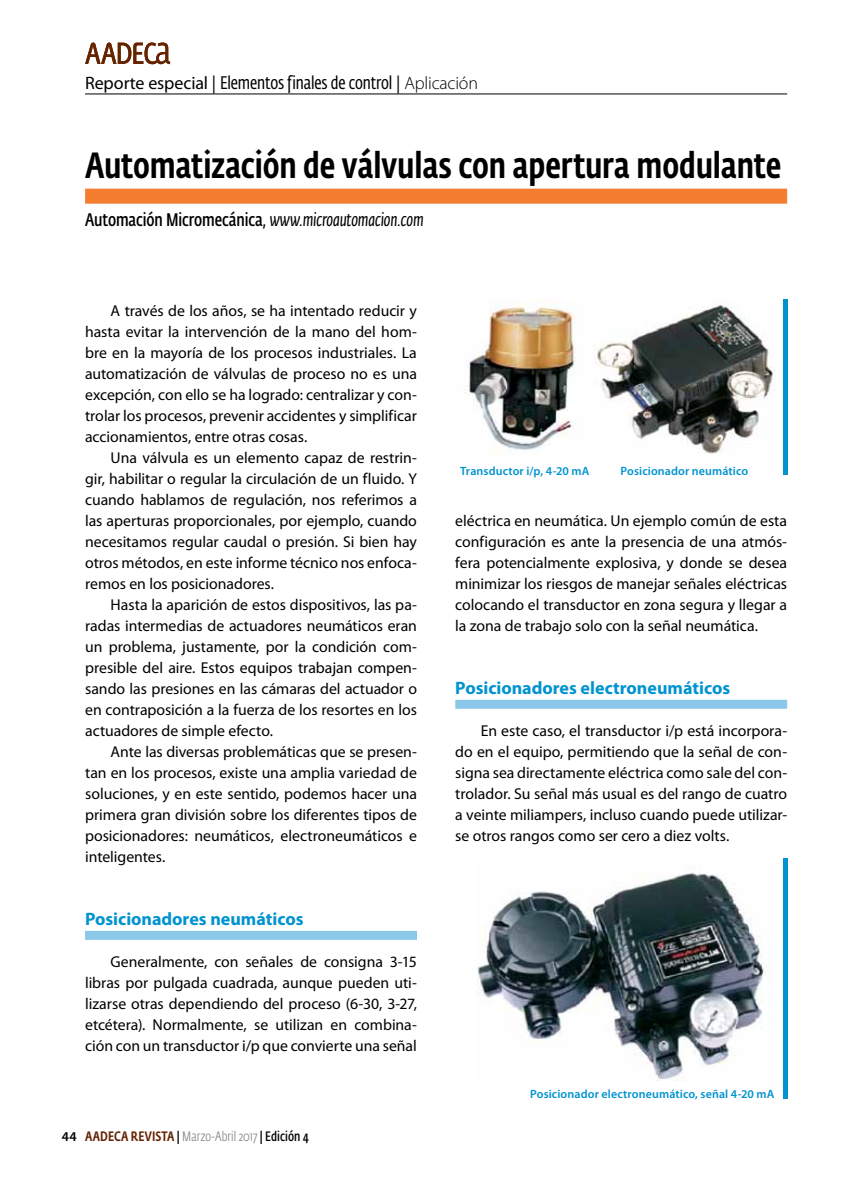
<style>
.page{position:relative;width:851px;height:1191px;background:#fff}
.page>*{position:absolute;margin:0;border:0;box-sizing:border-box;transform-origin:0 0}
.t1{font:500 36px "Fedra Sans Cond Std";letter-spacing:-.005em;color:#000}
.t2{font:700 18px "Myriad Pro";color:#0093d0}
.t3{font:18px "Fedra Sans Cond Std";letter-spacing:-.005em;color:#000}
.t4{font:italic 18px "Fedra Sans Cond Std";letter-spacing:-.01em;color:#000}
.t5{font:15.75px/21px "Myriad Pro";letter-spacing:-.005em;color:#000;text-align:justify}
.t6{font:300 13.5px "Fedra Sans Cond Std";letter-spacing:.005em;color:#808285}
.t7{font:600 12px "Myriad Pro";letter-spacing:.01em;color:#0093d0}
.s1{font-family:"Myriad Pro"}
.s2{font-family:"Myriad Pro";font-weight:300}
.s3{font-weight:600;font-style:normal}
.s4{font-family:"Myriad Pro";font-weight:600;color:#000}
.s5{font-weight:500;color:#652300}
.s6{font-weight:500;color:#000}
.s7{font-weight:600;color:#000}
</style>
<div class="page">
<svg style="left:85px;top:43px;width:85px;height:21px"></svg>
<div style="left:85px;top:931px;width:332px;height:9px;background:#8ac7e8"></div>
<div style="left:455px;top:700px;width:332px;height:9px;background:#8ac7e8"></div>
<div style="left:85px;top:189px;width:702px;height:15px;background:#f47d30"></div>
<img style="left:464px;top:299px;width:310px;height:155px">
<div style="left:782px;top:299px;width:5px;height:176px;background:#0093d0"></div>
<img style="left:476px;top:872px;width:290px;height:209px">
<div style="left:782px;top:857px;width:5px;height:241px;background:#0093d0"></div>
<hr style="left:85px;top:94px;width:702px;height:1px;background:#000">
<p class="t3" style="left:85px;top:72px;width:394px"><span class="s1">Reporte especial |</span> Elementos finales de control <span class="s1">|</span> <span class="s2">Aplicación</span></p>
<h1 class="t1" style="left:85px;top:144px;width:697px">Automatización de válvulas con apertura modulante</h1>
<p class="t4" style="left:85px;top:209px;width:340px"><span class="s3">Automación Micromecánica</span>, www.microautomacion.com</p>
<p class="t5" style="left:85px;top:300px;width:333px;text-indent:26px">A través de los años, se ha intentado reducir y hasta evitar la intervención de la mano del hom&shy;bre en la mayoría de los procesos industriales. La automatización de válvulas de proceso no es una excepción, con ello se ha logrado: centralizar y con&shy;trolar los procesos, prevenir accidentes y simplificar accionamientos, entre otras cosas.</p>
<p class="t5" style="left:85px;top:447px;width:333px;text-indent:25px">Una válvula es un elemento capaz de restrin&shy;gir, habilitar o regular la circulación de un fluido. Y cuando hablamos de regulación, nos referimos a las aperturas proporcionales, por ejemplo, cuando necesitamos regular caudal o presión. Si bien hay otros métodos, en este informe técnico nos enfoca&shy;remos en los posicionadores.</p>
<p class="t5" style="left:85px;top:594px;width:333px;text-indent:25px">Hasta la aparición de estos dispositivos, las pa&shy;radas intermedias de actuadores neumáticos eran un problema, justamente, por la condición com&shy;presible del aire. Estos equipos trabajan compen&shy;sando las presiones en las cámaras del actuador o en contraposición a la fuerza de los resortes en los actuadores de simple efecto.</p>
<p class="t5" style="left:85px;top:741px;width:333px;text-indent:25px">Ante las diversas problemáticas que se presen&shy;tan en los procesos, existe una amplia variedad de soluciones, y en este sentido, podemos hacer una primera gran división sobre los diferentes tipos de posicionadores: neumáticos, electroneumáticos e inteligentes.</p>
<p class="t2" style="left:85px;top:908px;width:220px">Posicionadores neumáticos</p>
<p class="t5" style="left:85px;top:951px;width:333px;text-indent:26px">Generalmente, con señales de consigna 3-15 libras por pulgada cuadrada, aunque pueden uti&shy;lizarse otras dependiendo del proceso (6-30, 3-27, etcétera). Normalmente, se utilizan en combina&shy;ción con un transductor i/p que convierte una señal</p>
<p class="t6" style="left:62px;top:1128px;width:248px"><span class="s4">44</span> <span class="s5">AADECA REVISTA</span> <span class="s6">|</span> Marzo-Abril 2017 <span class="s6">|</span> <span class="s7">Edición 4</span></p>
<p class="t7" style="left:460px;top:464px;width:131px">Transductor i/p, 4-20 mA</p>
<p class="t7" style="left:620px;top:464px;width:129px">Posicionador neumático</p>
<p class="t5" style="left:455px;top:510px;width:333px">eléctrica en neumática. Un ejemplo común de esta configuración es ante la presencia de una atmós&shy;fera potencialmente explosiva, y donde se desea minimizar los riesgos de manejar señales eléctricas colocando el transductor en zona segura y llegar a la zona de trabajo solo con la señal neumática.</p>
<p class="t2" style="left:455px;top:677px;width:276px">Posicionadores electroneumáticos</p>
<p class="t5" style="left:455px;top:720px;width:333px;text-indent:25px">En este caso, el transductor i/p está incorpora&shy;do en el equipo, permitiendo que la señal de con&shy;signa sea directamente eléctrica como sale del con&shy;trolador. Su señal más usual es del rango de cuatro a veinte miliampers, incluso cuando puede utilizar&shy;se otros rangos como ser cero a diez volts.</p>
<p class="t7" style="left:530px;top:1087px;width:246px">Posicionador electroneumático, señal 4-20 mA</p>
</div>
